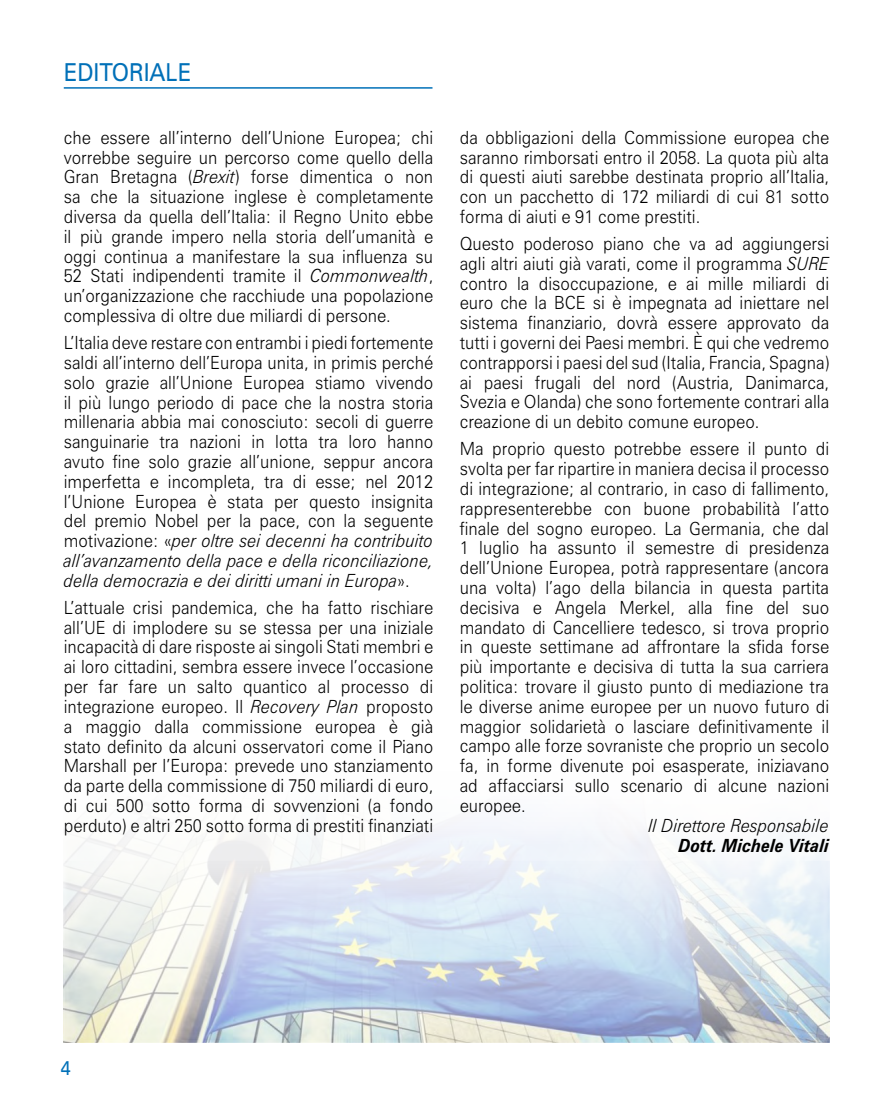
<style>
.page{position:relative;width:893px;height:1106px;background:#fff}
.page>*{position:absolute;margin:0;border:0;box-sizing:border-box;transform-origin:0 0}
.t1{font:24.75px "Zurich BT";color:#0070b8;scale:.91 1}
.t2{font:19.8px "Zurich BT";color:#0070b8;scale:.91 1}
.t3{font:300 18.15px/19.8px "Zurich BT";color:#000;text-align:justify;scale:.91 1}
.t4{font:italic 300 18.15px "Zurich BT";color:#000;scale:.91 1}
.t5{font:italic 700 18.15px "Zurich BT";color:#000;scale:.91 1}
.s1{font-style:italic}
</style>
<div class="page">
<img style="left:64px;top:826px;width:765px;height:216px">
<hr style="left:64px;top:87px;width:368px;height:2px;background:#0070b8">
<h1 class="t1" style="left:64px;top:57px;width:110px">EDITORIALE</h1>
<p class="t3" style="left:64px;top:127px;width:408px">che essere all’interno dell’Unione Europea; chi vorrebbe seguire un percorso come quello della Gran Bretagna (<span class="s1">Brexit</span>) forse dimentica o non sa che la situazione inglese è completamente diversa da quella dell’Italia: il Regno Unito ebbe il più grande impero nella storia dell’umanità e oggi continua a manifestare la sua influenza su 52 Stati indipendenti tramite il <span class="s1">Commonwealth</span>, un’organizzazione che racchiude una popolazione complessiva di oltre due miliardi di persone.</p>
<p class="t3" style="left:64px;top:332px;width:407px">L’Italia deve restare con entrambi i piedi fortemente saldi all’interno dell’Europa unita, in primis perché solo grazie all’Unione Europea stiamo vivendo il più lungo periodo di pace che la nostra storia millenaria abbia mai conosciuto: secoli di guerre sanguinarie tra nazioni in lotta tra loro hanno avuto fine solo grazie all’unione, seppur ancora imperfetta e incompleta, tra di esse; nel 2012 l’Unione Europea è stata per questo insignita del premio Nobel per la pace, con la seguente motivazione: «<span class="s1">per oltre sei decenni ha contribuito all’avanzamento della pace e della riconciliazione, della democrazia e dei diritti umani in Europa</span>».</p>
<p class="t3" style="left:64px;top:597px;width:408px">L’attuale crisi pandemica, che ha fatto rischiare all’UE di implodere su se stessa per una iniziale incapacità di dare risposte ai singoli Stati membri e ai loro cittadini, sembra essere invece l’occasione per far fare un salto quantico al processo di integrazione europeo. Il <span class="s1">Recovery Plan</span> proposto a maggio dalla commissione europea è già stato definito da alcuni osservatori come il Piano Marshall per l’Europa: prevede uno stanziamento da parte della commissione di 750 miliardi di euro, di cui 500 sotto forma di sovvenzioni (a fondo perduto) e altri 250 sotto forma di prestiti finanziati</p>
<p class="t3" style="left:460px;top:127px;width:407px">da obbligazioni della Commissione europea che saranno rimborsati entro il 2058. La quota più alta di questi aiuti sarebbe destinata proprio all’Italia, con un pacchetto di 172 miliardi di cui 81 sotto forma di aiuti e 91 come prestiti.</p>
<p class="t3" style="left:460px;top:233px;width:408px">Questo poderoso piano che va ad aggiungersi agli altri aiuti già varati, come il programma <span class="s1">SURE </span>contro la disoccupazione, e ai mille miliardi di euro che la BCE si è impegnata ad iniettare nel sistema finanziario, dovrà essere approvato da tutti i governi dei Paesi membri. È qui che vedremo contrapporsi i paesi del sud (Italia, Francia, Spagna) ai paesi frugali del nord (Austria, Danimarca, Svezia e Olanda) che sono fortemente contrari alla creazione di un debito comune europeo.</p>
<p class="t3" style="left:460px;top:439px;width:408px">Ma proprio questo potrebbe essere il punto di svolta per far ripartire in maniera decisa il processo di integrazione; al contrario, in caso di fallimento, rappresenterebbe con buone probabilità l’atto finale del sogno europeo. La Germania, che dal 1 luglio ha assunto il semestre di presidenza dell’Unione Europea, potrà rappresentare (ancora una volta) l’ago della bilancia in questa partita decisiva e Angela Merkel, alla fine del suo mandato di Cancelliere tedesco, si trova proprio in queste settimane ad affrontare la sfida forse più importante e decisiva di tutta la sua carriera politica: trovare il giusto punto di mediazione tra le diverse anime europee per un nuovo futuro di maggior solidarietà o lasciare definitivamente il campo alle forze sovraniste che proprio un secolo fa, in forme divenute poi esasperate, iniziavano ad affacciarsi sullo scenario di alcune nazioni europee.</p>
<p class="t4" style="left:648px;top:814px;width:200px">Il Direttore Responsabile</p>
<p class="t5" style="left:679px;top:834px;width:167px">Dott. Michele Vitali</p>
<p class="t2" style="left:61px;top:1056px;width:12px">4</p>
</div>
